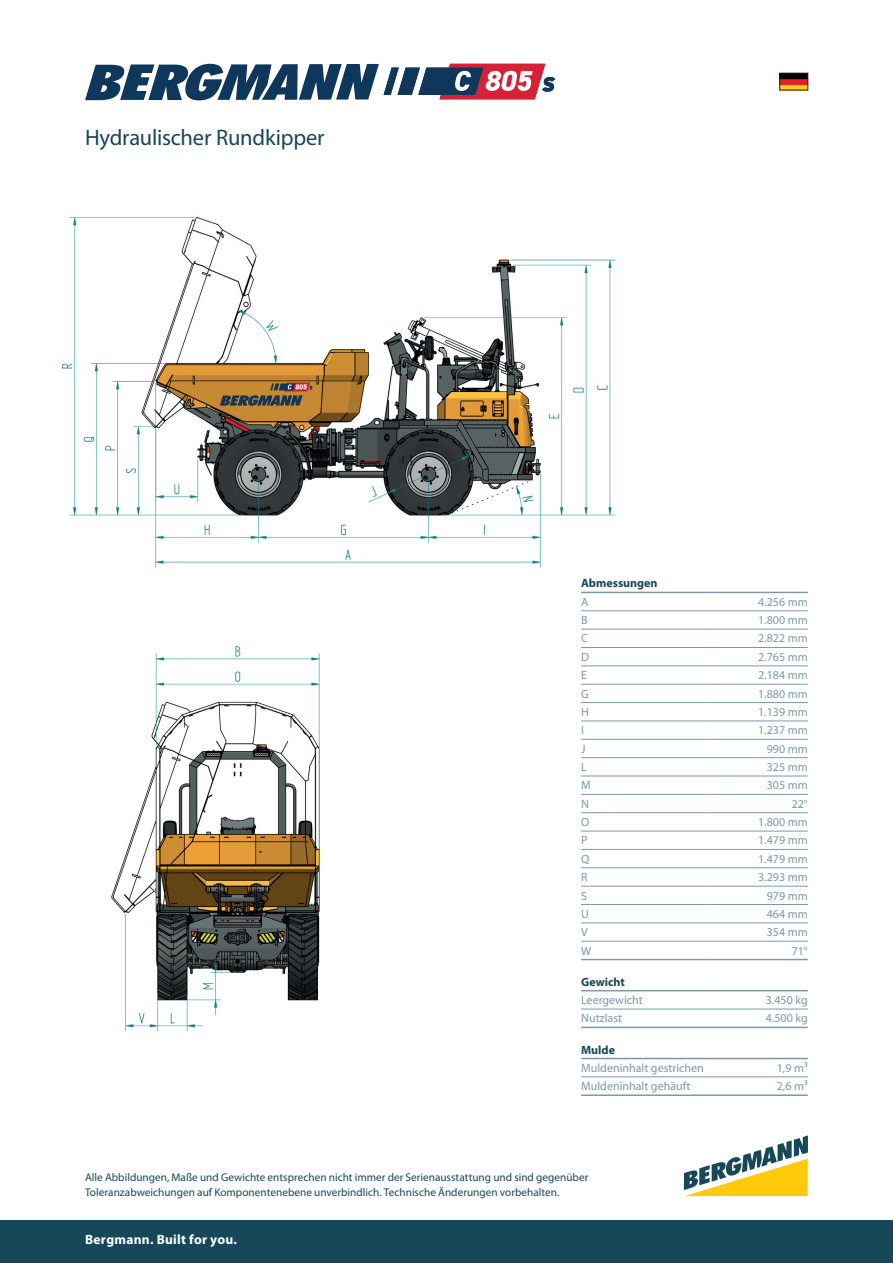
<style>
.page{position:relative;width:893px;height:1263px;background:#fff}
.page>*{position:absolute;margin:0;border:0;box-sizing:border-box;transform-origin:0 0}
.t1{font:22.5px "Myriad Pro";letter-spacing:-.01em;color:#174859}
.t2{font:700 13.5px "Myriad Pro";letter-spacing:.02em;color:#fff}
.t3{font:12px "Myriad Pro";color:#7b99a9}
.t4{font:700 12px "Myriad Pro";color:#174859}
.t5{font:11.25px/15px "Myriad Pro";color:#174859}
</style>
<div class="page">
<img style="left:111px;top:646px;width:209px;height:386px">
<img style="left:62px;top:217px;width:554px;height:351px">
<div style="left:0;top:1220px;width:893px;height:43px;background:#174859"></div>
<svg style="left:684px;top:1135px;width:124px;height:61px"></svg>
<hr style="left:581px;top:592px;width:128px;height:1px;background:#7b99a9">
<hr style="left:709px;top:592px;width:99px;height:1px;background:#7b99a9">
<hr style="left:581px;top:610px;width:128px;height:1px;background:#7b99a9">
<hr style="left:709px;top:610px;width:99px;height:1px;background:#7b99a9">
<hr style="left:581px;top:629px;width:128px;height:1px;background:#7b99a9">
<hr style="left:709px;top:629px;width:99px;height:1px;background:#7b99a9">
<hr style="left:581px;top:647px;width:128px;height:1px;background:#7b99a9">
<hr style="left:709px;top:647px;width:99px;height:1px;background:#7b99a9">
<hr style="left:581px;top:665px;width:128px;height:1px;background:#7b99a9">
<hr style="left:709px;top:665px;width:99px;height:1px;background:#7b99a9">
<hr style="left:581px;top:684px;width:128px;height:1px;background:#7b99a9">
<hr style="left:709px;top:684px;width:99px;height:1px;background:#7b99a9">
<hr style="left:581px;top:702px;width:128px;height:1px;background:#7b99a9">
<hr style="left:709px;top:702px;width:99px;height:1px;background:#7b99a9">
<hr style="left:581px;top:720px;width:128px;height:1px;background:#7b99a9">
<hr style="left:709px;top:720px;width:99px;height:1px;background:#7b99a9">
<hr style="left:581px;top:739px;width:128px;height:1px;background:#7b99a9">
<hr style="left:709px;top:739px;width:99px;height:1px;background:#7b99a9">
<hr style="left:581px;top:757px;width:128px;height:1px;background:#7b99a9">
<hr style="left:709px;top:757px;width:99px;height:1px;background:#7b99a9">
<hr style="left:581px;top:776px;width:128px;height:1px;background:#7b99a9">
<hr style="left:709px;top:776px;width:99px;height:1px;background:#7b99a9">
<hr style="left:581px;top:794px;width:128px;height:1px;background:#7b99a9">
<hr style="left:709px;top:794px;width:99px;height:1px;background:#7b99a9">
<hr style="left:581px;top:812px;width:128px;height:1px;background:#7b99a9">
<hr style="left:709px;top:812px;width:99px;height:1px;background:#7b99a9">
<hr style="left:581px;top:831px;width:128px;height:1px;background:#7b99a9">
<hr style="left:709px;top:831px;width:99px;height:1px;background:#7b99a9">
<hr style="left:581px;top:849px;width:128px;height:1px;background:#7b99a9">
<hr style="left:709px;top:849px;width:99px;height:1px;background:#7b99a9">
<hr style="left:581px;top:867px;width:128px;height:1px;background:#7b99a9">
<hr style="left:709px;top:867px;width:99px;height:1px;background:#7b99a9">
<hr style="left:581px;top:886px;width:128px;height:1px;background:#7b99a9">
<hr style="left:709px;top:886px;width:99px;height:1px;background:#7b99a9">
<hr style="left:581px;top:904px;width:128px;height:1px;background:#7b99a9">
<hr style="left:709px;top:904px;width:99px;height:1px;background:#7b99a9">
<hr style="left:581px;top:922px;width:128px;height:1px;background:#7b99a9">
<hr style="left:709px;top:922px;width:99px;height:1px;background:#7b99a9">
<hr style="left:581px;top:941px;width:128px;height:1px;background:#7b99a9">
<hr style="left:709px;top:941px;width:99px;height:1px;background:#7b99a9">
<hr style="left:581px;top:959px;width:128px;height:1px;background:#7b99a9">
<hr style="left:709px;top:959px;width:99px;height:1px;background:#7b99a9">
<hr style="left:581px;top:990px;width:128px;height:1px;background:#7b99a9">
<hr style="left:709px;top:990px;width:99px;height:1px;background:#7b99a9">
<hr style="left:581px;top:1027px;width:128px;height:1px;background:#7b99a9">
<hr style="left:709px;top:1027px;width:99px;height:1px;background:#7b99a9">
<hr style="left:581px;top:1058px;width:128px;height:1px;background:#7b99a9">
<hr style="left:709px;top:1058px;width:99px;height:1px;background:#7b99a9">
<hr style="left:581px;top:1094px;width:128px;height:2px;background:#7b99a9">
<hr style="left:709px;top:1094px;width:99px;height:2px;background:#7b99a9">
<hr style="left:581px;top:1009px;width:128px;height:1px;background:#7b99a9">
<hr style="left:709px;top:1009px;width:99px;height:1px;background:#7b99a9">
<hr style="left:581px;top:1076px;width:128px;height:1px;background:#7b99a9">
<hr style="left:709px;top:1076px;width:99px;height:1px;background:#7b99a9">
<img style="left:782px;top:75px;width:24px;height:13px">
<div style="left:780px;top:73px;width:28px;height:17px;border:1px solid #231f20"></div>
<svg style="left:85px;top:64px;width:470px;height:36px"></svg>
<h1 class="t1" style="left:85px;top:123px;width:241px">Hydraulischer Rundkipper</h1>
<p class="t4" style="left:581px;top:575px;width:78px">Abmessungen</p>
<p class="t3" style="left:581px;top:594px;width:9px">A</p>
<p class="t3" style="left:758px;top:594px;width:51px">4.256 mm</p>
<p class="t3" style="left:581px;top:613px;width:8px">B</p>
<p class="t3" style="left:758px;top:613px;width:51px">1.800 mm</p>
<p class="t3" style="left:581px;top:631px;width:8px">C</p>
<p class="t3" style="left:758px;top:631px;width:51px">2.822 mm</p>
<p class="t3" style="left:581px;top:649px;width:9px">D</p>
<p class="t3" style="left:758px;top:649px;width:51px">2.765 mm</p>
<p class="t3" style="left:581px;top:668px;width:7px">E</p>
<p class="t3" style="left:758px;top:668px;width:51px">2.184 mm</p>
<p class="t3" style="left:581px;top:686px;width:9px">G</p>
<p class="t3" style="left:758px;top:686px;width:51px">1.880 mm</p>
<p class="t3" style="left:581px;top:704px;width:9px">H</p>
<p class="t3" style="left:758px;top:704px;width:51px">1.139 mm</p>
<p class="t3" style="left:581px;top:723px;width:4px">I</p>
<p class="t3" style="left:758px;top:723px;width:51px">1.237 mm</p>
<p class="t3" style="left:581px;top:741px;width:6px">J</p>
<p class="t3" style="left:767px;top:741px;width:43px">990 mm</p>
<p class="t3" style="left:581px;top:759px;width:7px">L</p>
<p class="t3" style="left:767px;top:759px;width:43px">325 mm</p>
<p class="t3" style="left:581px;top:778px;width:11px">M</p>
<p class="t3" style="left:767px;top:778px;width:43px">305 mm</p>
<p class="t3" style="left:581px;top:796px;width:9px">N</p>
<p class="t3" style="left:792px;top:796px;width:18px">22°</p>
<p class="t3" style="left:581px;top:815px;width:10px">O</p>
<p class="t3" style="left:758px;top:815px;width:51px">1.800 mm</p>
<p class="t3" style="left:581px;top:833px;width:8px">P</p>
<p class="t3" style="left:758px;top:833px;width:51px">1.479 mm</p>
<p class="t3" style="left:581px;top:851px;width:10px">Q</p>
<p class="t3" style="left:758px;top:851px;width:51px">1.479 mm</p>
<p class="t3" style="left:581px;top:870px;width:8px">R</p>
<p class="t3" style="left:758px;top:870px;width:51px">3.293 mm</p>
<p class="t3" style="left:581px;top:888px;width:7px">S</p>
<p class="t3" style="left:767px;top:888px;width:43px">979 mm</p>
<p class="t3" style="left:581px;top:906px;width:9px">U</p>
<p class="t3" style="left:767px;top:906px;width:43px">464 mm</p>
<p class="t3" style="left:581px;top:925px;width:8px">V</p>
<p class="t3" style="left:767px;top:925px;width:43px">354 mm</p>
<p class="t3" style="left:581px;top:943px;width:12px">W</p>
<p class="t3" style="left:792px;top:943px;width:18px">71°</p>
<p class="t4" style="left:581px;top:974px;width:45px">Gewicht</p>
<p class="t3" style="left:581px;top:993px;width:63px">Leergewicht</p>
<p class="t3" style="left:766px;top:993px;width:43px">3.450 kg</p>
<p class="t3" style="left:581px;top:1011px;width:42px">Nutzlast</p>
<p class="t3" style="left:766px;top:1011px;width:43px">4.500 kg</p>
<p class="t4" style="left:581px;top:1042px;width:35px">Mulde</p>
<p class="t3" style="left:581px;top:1060px;width:124px">Muldeninhalt gestrichen</p>
<p class="t3" style="left:777px;top:1060px;width:33px">1,9 m³</p>
<p class="t3" style="left:581px;top:1079px;width:111px">Muldeninhalt gehäuft</p>
<p class="t3" style="left:777px;top:1079px;width:33px">2,6 m³</p>
<p class="t5" style="left:85px;top:1169px;width:505px">Alle Abbildungen, Maße und Gewichte entsprechen nicht immer der Serienausstattung und sind gegenüber<br>Toleranzabweichungen auf Komponentenebene unverbindlich. Technische Änderungen vorbehalten.</p>
<p class="t2" style="left:85px;top:1231px;width:154px">Bergmann. Built for you.</p>
</div>
